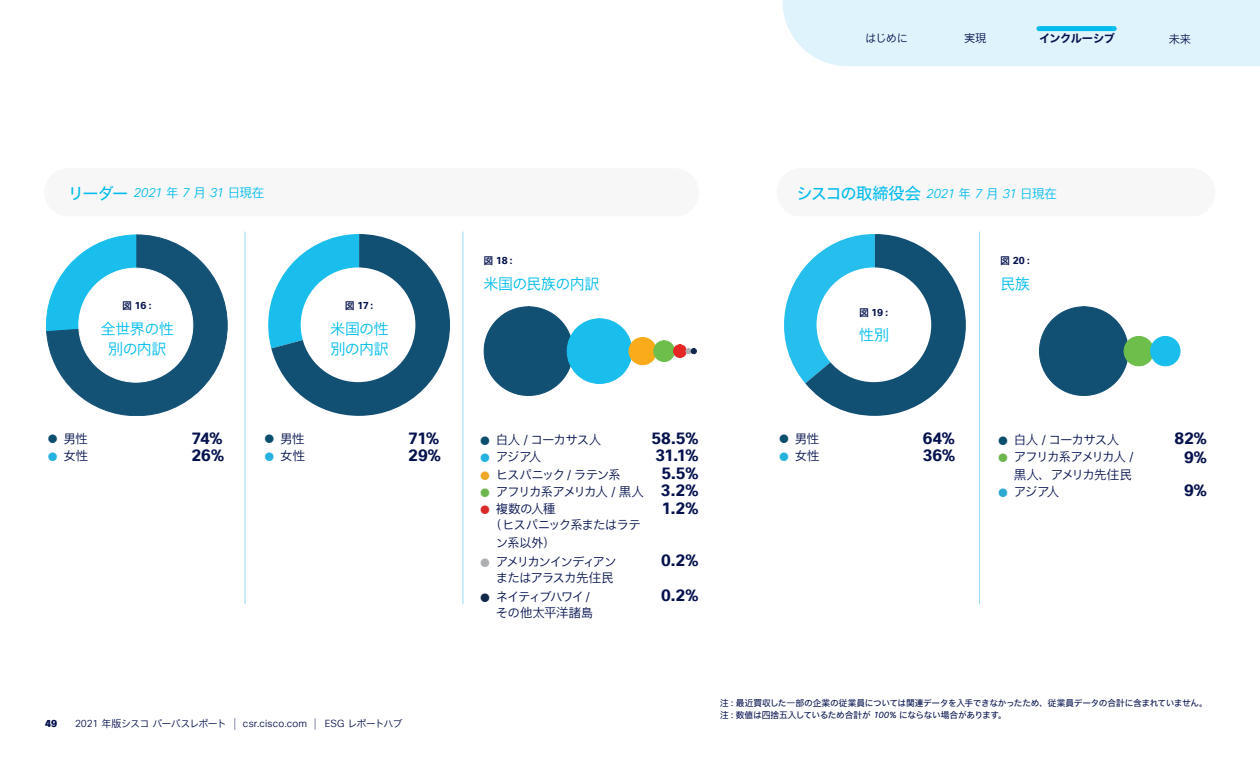
<style>
.page{position:relative;width:1260px;height:765px;background:#fff}
.page>*{position:absolute;margin:0;border:0;box-sizing:border-box;transform-origin:0 0}
.Bullet_List_Style4{font:700 16.25px "Cisco Sans TT";letter-spacing:-.005em;color:#05124e}
.Paragraph_Style2{font:16.25px "Cisco Sans JPN";letter-spacing:-.05em;color:#01bcec}
.Paragraph_Style2-2{font:700 16.25px "Cisco Sans TT";color:#05124e}
.Paragraph_Style2-3{font:15px/20px "Cisco Sans JPN Light";letter-spacing:-.025em;color:#01bcec;text-align:center}
.Bullet_List_Style4-2{font:12.5px/16.2px "Cisco Sans JPN Light";letter-spacing:-.075em;color:#05124e}
.Bullet_List_Style4-3{font:12.5px/18.1px "Cisco Sans JPN Light";letter-spacing:-.115em;color:#05124e;text-align:right}
.Bullet_List_Style4-4{font:12.5px/16.2px "Cisco Sans JPN Light";letter-spacing:-.1em;color:#05124e;text-align:right}
.Paragraph_Style2-4{font:italic 12.5px "Cisco Sans TT Light";letter-spacing:-.04em;color:#01bcec}
.t1{font:11.25px "Cisco Sans JPN Light";letter-spacing:-.01em;color:#05124e}
.t2{font:11.25px "Cisco Sans JPN Bold";letter-spacing:-.045em;color:#05124e}
.Paragraph_Style2-5{font:10px "Cisco Sans TT Light";letter-spacing:.015em;color:#05124e}
.Paragraph_Style2-6{font:10px "Cisco Sans JPN Bold";color:#05124e}
.Paragraph_Style7{font:10px "Cisco Sans JPN Bold";color:#05124e}
.Paragraph_Style2-7{font:800 10px "Cisco Sans TT";color:#05124e}
.Paragraph_Style2-8{font:8.75px "Cisco Sans JPN";letter-spacing:-.045em;color:#05124e}
.s1{font-family:"Cisco Sans JPN";font-style:normal;font-size:16.25px}
.s2{font-family:"Cisco Sans JPN Light";font-style:normal}
.s3{font-family:"Cisco Sans TT";font-weight:700}
.s4{font-size:15px;color:#0c4e6e}
.s5{font-size:15px;color:#26b2de}
.s6{font-family:"Cisco Sans JPN Light"}
.s7{font-family:"Cisco Sans TT";font-weight:100;font-size:12.5px}
.s8{font-family:"Cisco Sans TT Light";font-style:italic;font-size:12.5px}
.s9{font-family:"Cisco Sans JPN Light";font-size:12.5px}
.s10{font-family:"Cisco Sans TT Light"}
.s11{font-size:15px;color:#f1a728}
.s12{font-size:15px;color:#6db64d}
.s13{font-size:15px;color:#d82c2b}
.s14{font-size:15px;color:#aeafb1}
.s15{font-size:15px;color:#11284b}
.s16{font-size:15px;color:#2ca9d0}
.s17{font-family:"Cisco Sans TT";font-style:italic}
</style>
<div class="page">
<div style="left:783px;top:0;width:477px;height:66px;background:#dff3fc"></div>
<div style="left:1039px;top:26px;width:75px;height:5px;background:#01bcec"></div>
<svg style="left:46px;top:235px;width:181px;height:181px"></svg>
<hr style="left:245px;top:232px;width:1px;height:372px;background:#97daf5">
<hr style="left:463px;top:232px;width:1px;height:372px;background:#97daf5">
<hr style="left:979px;top:232px;width:1px;height:372px;background:#97daf5">
<svg style="left:484px;top:307px;width:212px;height:88px"></svg>
<svg style="left:1039px;top:307px;width:141px;height:88px"></svg>
<svg style="left:268px;top:234px;width:182px;height:182px"></svg>
<div style="left:301px;top:267px;width:114px;height:115px;background:#fff;border-radius:50%"></div>
<svg style="left:784px;top:234px;width:181px;height:182px"></svg>
<div style="left:817px;top:267px;width:114px;height:115px;background:#fff;border-radius:50%"></div>
<p class="t1" style="left:865px;top:31px;width:44px">はじめに</p>
<p class="t1" style="left:964px;top:31px;width:24px">実現</p>
<p class="t2" style="left:1039px;top:31px;width:78px">インクルーシブ</p>
<p class="t1" style="left:1169px;top:32px;width:24px">未来</p>
<p class="Paragraph_Style2-4" style="left:68px;top:185px;width:198px"><span class="s1">リーダー</span> 2021 <span class="s2">年</span> 7 <span class="s2">月</span> 31 <span class="s2">日現在</span></p>
<p class="Paragraph_Style7" style="left:122px;top:299px;width:34px">図 <span class="s3">16</span>：</p>
<p class="Paragraph_Style2-3" style="left:101px;top:319px;width:75px">全世界の性別の内訳</p>
<p class="Paragraph_Style2-6" style="left:345px;top:299px;width:34px">図 <span class="s3">17</span>：</p>
<p class="Paragraph_Style2-3" style="left:330px;top:319px;width:60px;text-align:left">米国の性別の内訳</p>
<p class="Bullet_List_Style4-2" style="left:47px;top:431px;width:43px"><span class="s4">●</span> 男性</p>
<p class="Bullet_List_Style4" style="left:191px;top:428px;width:32px">74%</p>
<p class="Bullet_List_Style4-2" style="left:47px;top:448px;width:43px"><span class="s5">●</span> 女性</p>
<p class="Bullet_List_Style4" style="left:191px;top:445px;width:34px">26%</p>
<p class="Bullet_List_Style4-2" style="left:263px;top:431px;width:43px"><span class="s4">●</span> 男性</p>
<p class="Bullet_List_Style4" style="left:408px;top:428px;width:32px">71%</p>
<p class="Bullet_List_Style4-2" style="left:263px;top:448px;width:43px"><span class="s5">●</span> 女性</p>
<p class="Bullet_List_Style4" style="left:408px;top:445px;width:34px">29%</p>
<p class="Paragraph_Style2-7" style="left:45px;top:717px;width:14px">49</p>
<p class="Paragraph_Style2-5" style="left:75px;top:717px;width:329px">2021 <span class="s6">年版シスコパーパスレポート</span> <span class="s7">|</span> csr.cisco.com <span class="s7">|</span> ESG <span class="s6">レポートハブ</span></p>
<p class="Paragraph_Style2-6" style="left:484px;top:254px;width:34px">図 <span class="s3">18</span>：</p>
<p class="Paragraph_Style2-3" style="left:484px;top:274px;width:117px">米国の民族の内訳</p>
<p class="Paragraph_Style2" style="left:797px;top:182px;width:262px">シスコの取締役会 <span class="s8">2021</span> <span class="s9">年</span> <span class="s8">7</span> <span class="s9">月</span> <span class="s8">31</span> <span class="s9">日現在</span></p>
<p class="Paragraph_Style2-6" style="left:859px;top:305px;width:34px">図 <span class="s3">19</span>：</p>
<p class="Paragraph_Style2-3" style="left:859px;top:326px;width:32px">性別</p>
<p class="Paragraph_Style2-6" style="left:1000px;top:254px;width:35px">図 <span class="s3">20</span>：</p>
<p class="Paragraph_Style2-3" style="left:1000px;top:274px;width:31px">民族</p>
<p class="Bullet_List_Style4-2" style="left:479px;top:432px;width:124px"><span class="s4">●</span> 白人 <span class="s10">/</span> コーカサス人</p>
<p class="Bullet_List_Style4-2" style="left:479px;top:450px;width:64px"><span class="s5">●</span> アジア人</p>
<p class="Bullet_List_Style4-2" style="left:479px;top:467px;width:143px"><span class="s11">●</span> ヒスパニック <span class="s10">/</span> ラテン系</p>
<p class="Bullet_List_Style4-3" style="left:479px;top:484px;width:167px"><span class="s12">●</span> アフリカ系アメリカ人 <span class="s10">/</span> 黒人</p>
<p class="Bullet_List_Style4-2" style="left:490px;top:502px;width:153px;text-indent:-11px"><span class="s13">●</span> 複数の人種<br>（ヒスパニック系またはラテ</p>
<p class="Bullet_List_Style4-2" style="left:496px;top:535px;width:61px">ン系以外）</p>
<p class="Bullet_List_Style4-4" style="left:479px;top:554px;width:139px"><span class="s14">●</span> アメリカンインディアンまたはアラスカ先住民</p>
<p class="Bullet_List_Style4-2" style="left:479px;top:589px;width:116px;text-align:right"><span class="s15">●</span> ネイティブハワイ <span class="s10">/</span>その他太平洋諸島</p>
<p class="Bullet_List_Style4" style="left:651px;top:428px;width:48px">58.5%</p>
<p class="Bullet_List_Style4" style="left:655px;top:445px;width:45px">31.1%</p>
<p class="Bullet_List_Style4" style="left:661px;top:463px;width:38px">5.5%</p>
<p class="Bullet_List_Style4" style="left:661px;top:480px;width:39px">3.2%</p>
<p class="Paragraph_Style2-2" style="left:662px;top:498px;width:38px">1.2%</p>
<p class="Paragraph_Style2-2" style="left:661px;top:550px;width:39px">0.2%</p>
<p class="Paragraph_Style2-2" style="left:661px;top:585px;width:39px">0.2%</p>
<p class="Bullet_List_Style4-2" style="left:778px;top:431px;width:43px"><span class="s4">●</span> 男性</p>
<p class="Bullet_List_Style4" style="left:923px;top:428px;width:34px">64%</p>
<p class="Bullet_List_Style4-2" style="left:778px;top:448px;width:43px"><span class="s5">●</span> 女性</p>
<p class="Bullet_List_Style4" style="left:923px;top:445px;width:34px">36%</p>
<p class="Bullet_List_Style4-2" style="left:997px;top:432px;width:124px"><span class="s4">●</span> 白人 <span class="s10">/</span> コーカサス人</p>
<p class="Bullet_List_Style4-3" style="left:997px;top:448px;width:139px"><span class="s12">●</span> アフリカ系アメリカ人 <span class="s10">/</span>黒人、アメリカ先住民</p>
<p class="Bullet_List_Style4-2" style="left:997px;top:484px;width:64px"><span class="s16">●</span> アジア人</p>
<p class="Bullet_List_Style4" style="left:1175px;top:428px;width:34px">82%</p>
<p class="Bullet_List_Style4" style="left:1184px;top:447px;width:24px">9%</p>
<p class="Bullet_List_Style4" style="left:1184px;top:480px;width:24px">9%</p>
<p class="Paragraph_Style2-8" style="left:720px;top:697px;width:489px">注：最近買収した一部の企業の従業員については関連データを入手できなかったため、従業員データの合計に含まれていません。</p>
<p class="Paragraph_Style2-8" style="left:720px;top:708px;width:288px">注：数値は四捨五入しているため合計が <span class="s17">100%</span> にならない場合があります。</p>
</div>
